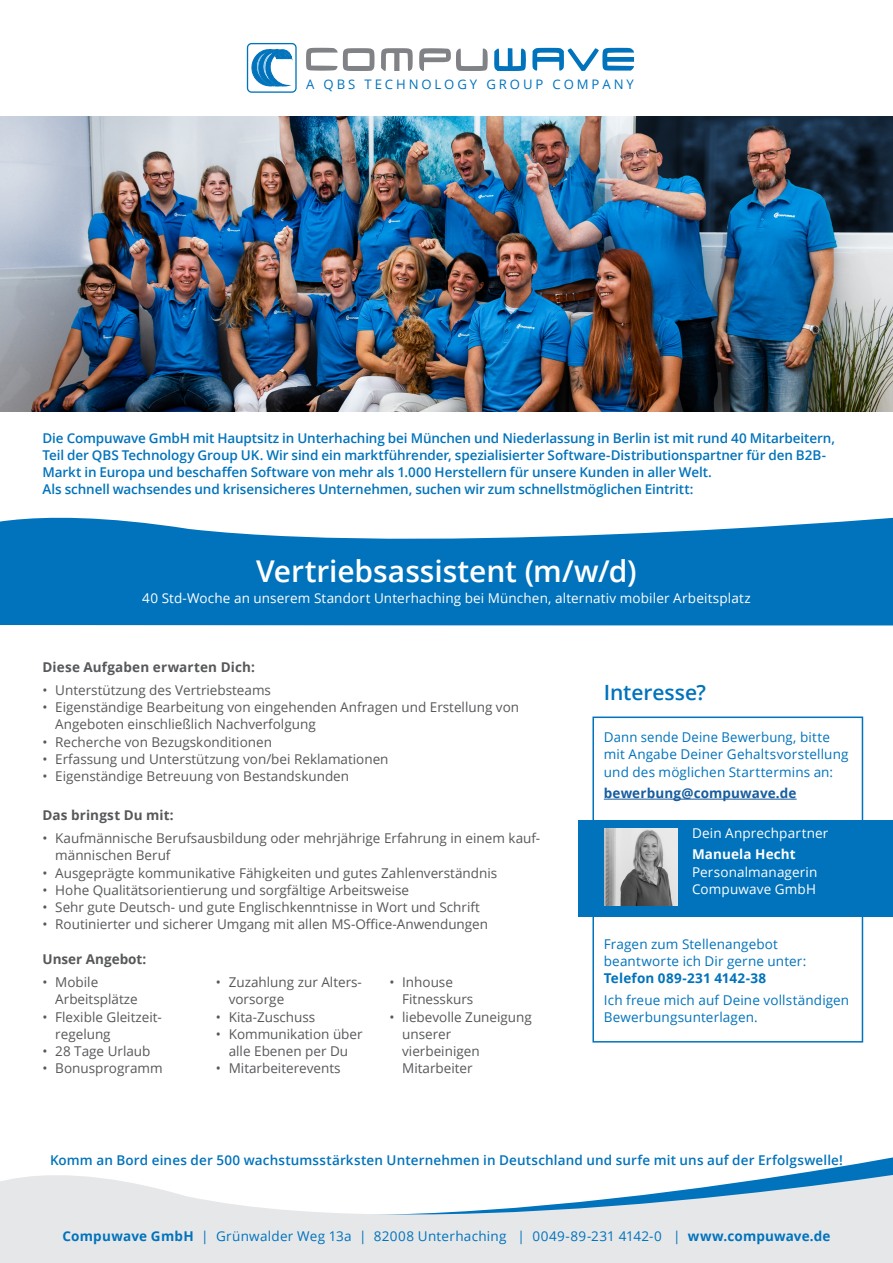
<style>
.page{position:relative;width:893px;height:1263px;background:#fff}
.page>*{position:absolute;margin:0;border:0;box-sizing:border-box;transform-origin:0 0}
.No_Spacing{font:600 30px "Open Sans";color:#fff}
.No_Spacing-2{font:600 21px "Open Sans";letter-spacing:-.005em;color:#0073bc}
.t1{font:13.5px/17.2px "Open Sans";color:#57585a}
.Copy_blau{font:600 13.5px/17.2px "Open Sans";letter-spacing:-.005em;color:#0073bc}
.Copy_blau-2{font:13.5px/17.2px "Open Sans";letter-spacing:.01em;color:#0073bc}
.No_Spacing-3{font:13.5px/17.2px "Open Sans";letter-spacing:.01em;color:#fff}
.Hervorhebung_grau{font:700 13.5px "Open Sans";letter-spacing:.01em;color:#57585a}
.t2{font:700 13.5px "Open Sans";letter-spacing:.01em;color:#175d9e}
.Bulletpoints_grau{font:700 13.5px "Open Sans";color:#57585a}
.t3{font:13.05px "Open Sans";letter-spacing:.22em;color:#0073bc}
.s1{font-weight:700}
</style>
<div class="page">
<div style="left:578px;top:820px;width:315px;height:96px;background:#0073bc"></div>
<svg style="left:0;top:1161px;width:893px;height:102px;fill:#e6e7e9"></svg>
<img style="left:0;top:117px;width:893px;height:294px">
<div style="left:592px;top:716px;width:271px;height:326px;border:2px solid #0073bc"></div>
<svg style="left:0;top:517px;width:893px;height:109px;background:#2084c4"></svg>
<hr style="left:604px;top:799px;width:193px;height:1px;background:#175d9e">
<img style="left:605px;top:828px;width:72px;height:77px">
<svg style="left:306px;top:48px;width:68px;height:23px"></svg>
<svg style="left:381px;top:48px;width:32px;height:23px"></svg>
<svg style="left:419px;top:48px;width:69px;height:23px"></svg>
<svg style="left:494px;top:48px;width:32px;height:23px"></svg>
<svg style="left:532px;top:48px;width:102px;height:23px"></svg>
<svg style="left:247px;top:43px;width:50px;height:50px"></svg>
<p class="t3" style="left:306px;top:75px;width:329px">A QBS TECHNOLOGY GROUP COMPANY</p>
<p class="Copy_blau" style="left:43px;top:429px;width:794px">Die Compuwave GmbH mit Hauptsitz in Unterhaching bei München und Niederlassung in Berlin ist mit rund 40 Mitarbeitern,<br>Teil der QBS Technology Group UK. Wir sind ein marktführender, spezialisierter Software-Distributionspartner für den B2B-<br>Markt in Europa und beschaffen Software von mehr als 1.000 Herstellern für unsere Kunden in aller Welt.</p>
<p class="Copy_blau" style="left:43px;top:481px;width:652px">Als schnell wachsendes und krisensicheres Unternehmen, suchen wir zum schnellstmöglichen Eintritt:</p>
<p class="No_Spacing" style="left:256px;top:551px;width:382px">Vertriebsassistent (m/w/d)</p>
<p class="No_Spacing-3" style="left:142px;top:589px;width:610px">40 Std-Woche an unserem Standort Unterhaching bei München, alternativ mobiler Arbeitsplatz</p>
<p class="Hervorhebung_grau" style="left:43px;top:657px;width:214px">Diese Aufgaben erwarten Dich:</p>
<p class="t1" style="left:43px;top:681px;width:230px">• Unterstützung des Vertriebsteams</p>
<p class="t1" style="left:55px;top:698px;width:465px;text-indent:-13px">• Eigenständige Bearbeitung von eingehenden Anfragen und Erstellung von<br>Angeboten einschließlich Nachverfolgung</p>
<p class="t1" style="left:43px;top:733px;width:231px">• Recherche von Bezugskonditionen</p>
<p class="t1" style="left:43px;top:750px;width:348px">• Erfassung und Unterstützung von/bei Reklamationen</p>
<p class="t1" style="left:43px;top:767px;width:308px">• Eigenständige Betreuung von Bestandskunden</p>
<p class="Hervorhebung_grau" style="left:43px;top:805px;width:133px">Das bringst Du mit:</p>
<p class="t1" style="left:55px;top:829px;width:487px;text-indent:-13px">• Kaufmännische Berufsausbildung oder mehrjährige Erfahrung in einem kauf&shy;männischen Beruf</p>
<p class="t1" style="left:43px;top:864px;width:456px">• Ausgeprägte kommunikative Fähigkeiten und gutes Zahlenverständnis</p>
<p class="t1" style="left:43px;top:881px;width:368px">• Hohe Qualitätsorientierung und sorgfältige Arbeitsweise</p>
<p class="t1" style="left:43px;top:898px;width:439px">• Sehr gute Deutsch- und gute Englischkenntnisse in Wort und Schrift</p>
<p class="t1" style="left:43px;top:915px;width:447px">• Routinierter und sicherer Umgang mit allen MS-Office-Anwendungen</p>
<p class="Bulletpoints_grau" style="left:43px;top:949px;width:105px">Unser Angebot:</p>
<p class="t1" style="left:55px;top:973px;width:84px;text-indent:-13px">• Mobile<br>Arbeitsplätze</p>
<p class="t1" style="left:55px;top:1008px;width:108px;text-indent:-13px">• Flexible Gleitzeit&shy;regelung</p>
<p class="t1" style="left:43px;top:1042px;width:109px">• 28 Tage Urlaub</p>
<p class="t1" style="left:43px;top:1059px;width:122px">• Bonusprogramm</p>
<p class="t1" style="left:229px;top:973px;width:135px;text-indent:-13px">• Zuzahlung zur Alters&shy;vorsorge</p>
<p class="t1" style="left:216px;top:1008px;width:101px">• Kita-Zuschuss</p>
<p class="t1" style="left:216px;top:1025px;width:148px;text-align:center">• Kommunikation über alle Ebenen per Du</p>
<p class="t1" style="left:216px;top:1059px;width:126px">• Mitarbeiterevents</p>
<p class="t1" style="left:402px;top:973px;width:73px;text-indent:-13px">• Inhouse<br>Fitnesskurs</p>
<p class="t1" style="left:402px;top:1008px;width:131px;text-indent:-13px">• liebevolle Zuneigung unserer vierbeinigen<br>Mitarbeiter</p>
<p class="No_Spacing-2" style="left:604px;top:678px;width:104px">Interesse?</p>
<p class="Copy_blau-2" style="left:604px;top:728px;width:246px">Dann sende Deine Bewerbung, bitte mit Angabe Deiner Gehaltsvorstellung und des möglichen Starttermins an:</p>
<p class="t2" style="left:604px;top:784px;width:194px">bewerbung@compuwave.de</p>
<p class="No_Spacing-3" style="left:692px;top:824px;width:138px">Dein Anprechpartner</p>
<p class="No_Spacing-3" style="left:692px;top:845px;width:127px"><span class="s1">Manuela Hecht<br></span>Personalmanagerin<br>Compuwave GmbH</p>
<p class="Copy_blau-2" style="left:604px;top:935px;width:204px">Fragen zum Stellenangebot beantworte ich Dir gerne unter:<br><span class="s1">Telefon 089-231 4142-38</span></p>
<p class="Copy_blau-2" style="left:604px;top:991px;width:247px">Ich freue mich auf Deine vollständigen<br>Bewerbungsunterlagen.</p>
<p class="Copy_blau" style="left:50px;top:1151px;width:794px">Komm an Bord eines der 500 wachstumsstärksten Unternehmen in Deutschland und surfe mit uns auf der Erfolgswelle!</p>
<p class="Copy_blau-2" style="left:62px;top:1227px;width:770px"><span class="s1">Compuwave GmbH</span> | Grünwalder Weg 13a | 82008 Unterhaching | 0049-89-231 4142-0 | <span class="s1">www.compuwave.de</span></p>
</div>
